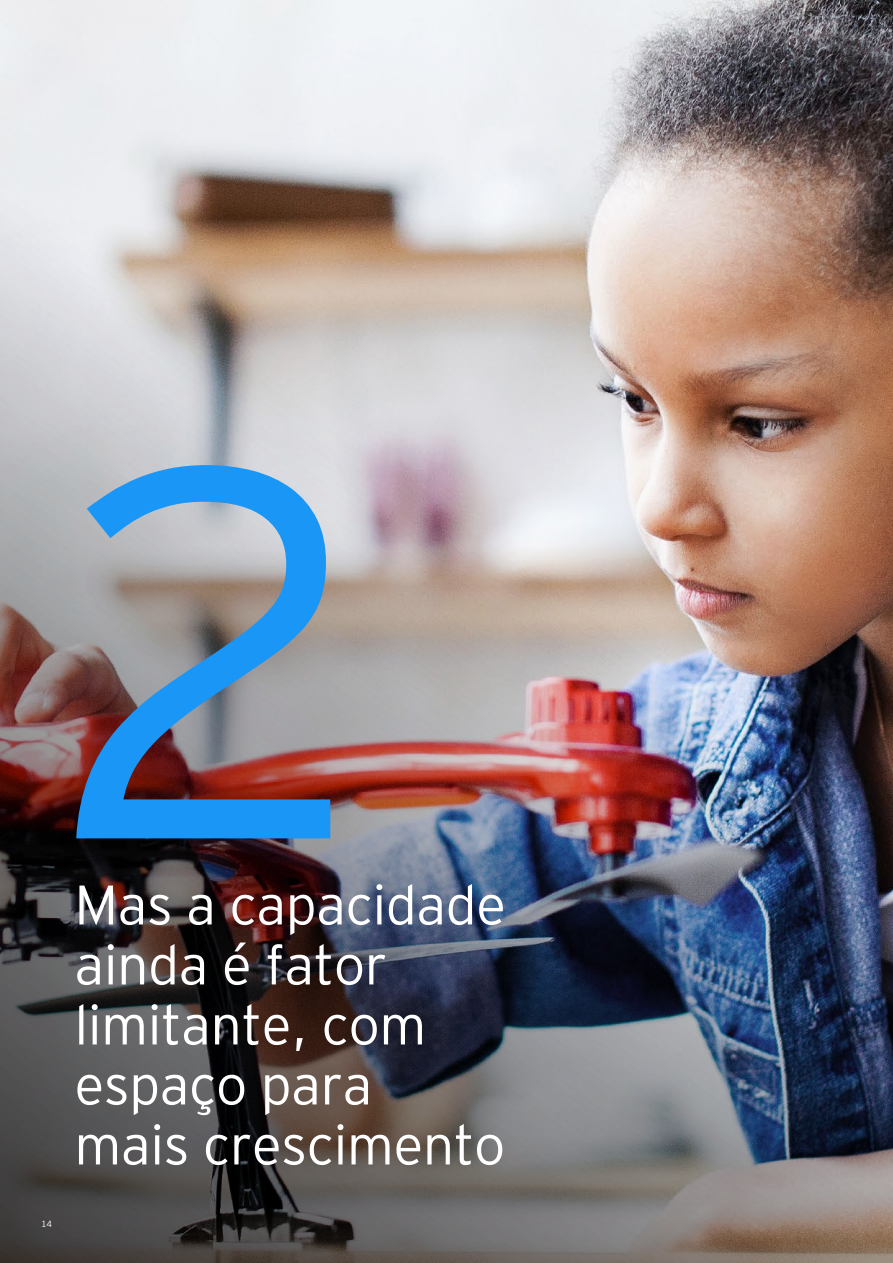
<style>
.page{position:relative;width:893px;height:1263px;background:#fff}
.page>*{position:absolute;margin:0;border:0;box-sizing:border-box;transform-origin:0 0}
.t1{font:300 525px "EY Interstate";color:#1a96f6}
.t2{font:300 55.5px/60px "EY Interstate";letter-spacing:-.01em;color:#fff}
.t3{font:300 9px "EY Interstate";color:#fff}
</style>
<div class="page">
<img style="left:0;top:0;width:893px;height:1263px">
<p class="t3" style="left:41px;top:1217px;width:13px">14</p>
<h1 class="t1" style="left:47px;top:279px;width:327px">2</h1>
<p class="t2" style="left:74px;top:871px;width:433px">Mas a capacidade ainda é fator limitante, com espaço para<br>mais crescimento</p>
</div>
